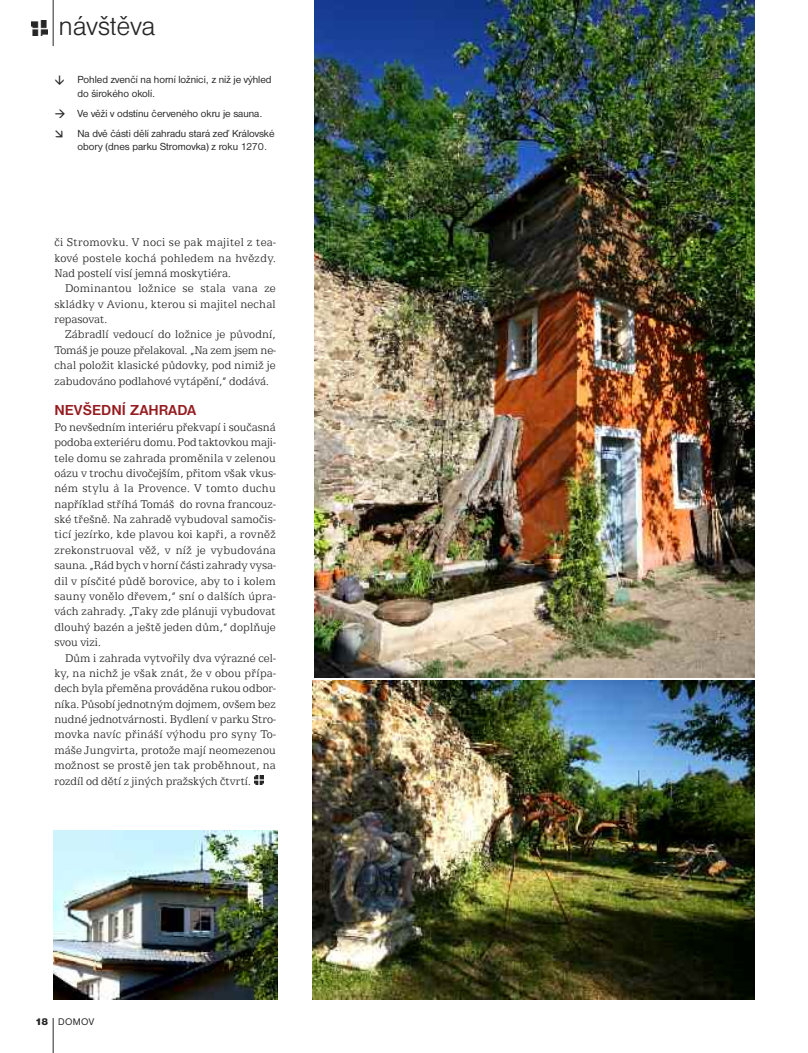
<style>
.page{position:relative;width:808px;height:1053px;background:#fff}
.page>*{position:absolute;margin:0;border:0;box-sizing:border-box;transform-origin:0 0}
.t1{font:300 27.5px "Nimbus Sans DCE";letter-spacing:-.015em;color:#272627}
.t2{font:700 15px "Nimbus Sans DCE";color:#961c20}
.t3{font:300 11.62px/15.4px "Egyptian TCE";letter-spacing:.01em;color:#272627;text-align:justify;scale:.94 1}
.t4{font:10.62px/13.8px "Nimbus Sans DCE";color:#272627}
.t5{font:10px "Nimbus Sans DCE";letter-spacing:.03em;color:#272627}
.s1{font-weight:900}
</style>
<div class="page">
<hr style="left:53px;top:1017px;width:1px;height:35px;background:#272627">
<img style="left:315px;top:0;width:440px;height:677px">
<img style="left:313px;top:680px;width:442px;height:319px">
<img style="left:53px;top:830px;width:224px;height:169px">
<img style="left:32px;top:20px;width:15px;height:16px">
<hr style="left:53px;top:0;width:1px;height:46px;background:#272627">
<svg style="left:255px;top:775px;width:8px;height:9px"></svg>
<h1 class="t1" style="left:59px;top:9px;width:98px">návštěva</h1>
<p class="t4" style="left:77px;top:72px;width:196px">Pohled zvenčí na horní ložnici, z níž je výhled do širokého okolí.</p>
<p class="t4" style="left:77px;top:103px;width:199px;line-height:20px">Ve věži v odstínu červeného okru je sauna.<br>Na dvě části dělí zahradu stará zeď Královské</p>
<p class="t4" style="left:77px;top:140px;width:191px">obory (dnes parku Stromovka) z roku 1270.</p>
<p class="t3" style="left:54px;top:234px;width:237px">či Stromovku. V noci se pak majitel z tea&shy;kové postele kochá pohledem na hvězdy.<br>Nad postelí visí jemná moskytiéra.</p>
<p class="t3" style="left:54px;top:280px;width:237px;text-indent:11px">Dominantou ložnice se stala vana ze skládky v Avionu, kterou si majitel nechal repasovat.</p>
<p class="t3" style="left:54px;top:327px;width:237px;text-indent:11px">Zábradlí vedoucí do ložnice je původní, Tomáš je pouze přelakoval. „Na zem jsem ne&shy;chal položit klasické půdovky, pod nimiž je zabudováno podlahové vytápění,“ dodává.</p>
<p class="t2" style="left:54px;top:401px;width:144px">NEVŠEDNÍ ZAHRADA</p>
<p class="t3" style="left:54px;top:419px;width:237px">Po nevšedním interiéru překvapí i současná podoba exteriéru domu. Pod taktovkou maji&shy;tele domu se zahrada proměnila v zelenou oázu v trochu divočejším, přitom však vkus&shy;ném stylu a` la Provence. V tomto duchu například stříhá Tomáš do rovna francouz&shy;ské třešně. Na zahradě vybudoval samočis&shy;ticí jezírko, kde plavou koi kapři, a rovněž zrekonstruoval věž, v níž je vybudována sauna. „Rád bych v horní části zahrady vysa&shy;dil v písčité půdě borovice, aby to i kolem sauny vonělo dřevem,“ sní o dalších úpra&shy;vách zahrady. „Taky zde plánuji vybudovat dlouhý bazén a ještě jeden dům,“ doplňuje svou vizi.</p>
<p class="t3" style="left:54px;top:649px;width:237px;text-indent:11px">Dům i zahrada vytvořily dva výrazné cel&shy;ky, na nichž je však znát, že v obou přípa&shy;dech byla přeměna prováděna rukou odbor&shy;níka. Působí jednotným dojmem, ovšem bez nudné jednotvárnosti. Bydlení v parku Stro&shy;movka navíc přináší výhodu pro syny To&shy;máše Jungvirta, protože mají neomezenou možnost se prostě jen tak proběhnout, na rozdíl od dětí z jiných pražských čtvrtí.</p>
<p class="t5" style="left:35px;top:1015px;width:60px"><span class="s1">18</span> DOMOV</p>
</div>
